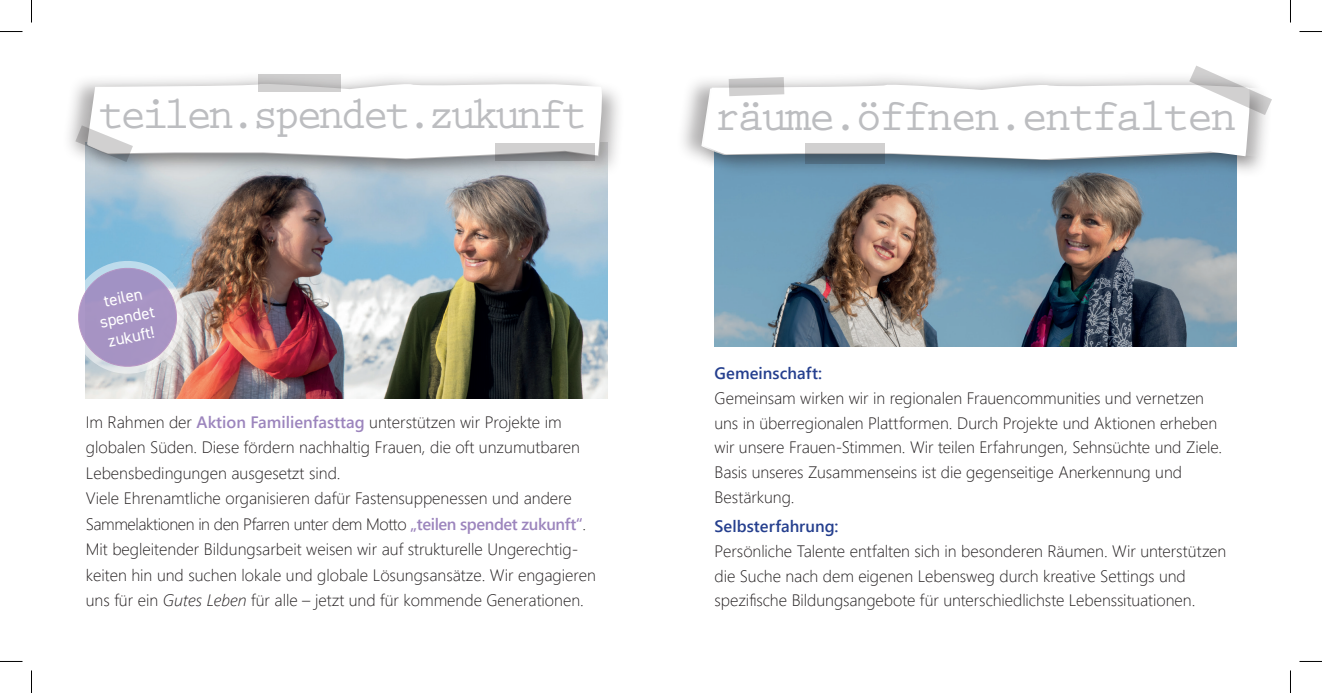
<style>
.page{position:relative;width:1322px;height:693px;background:#fff}
.page>*{position:absolute;margin:0;border:0;box-sizing:border-box;transform-origin:0 0}
.t1{font:700 45px "Prestige Elite Std";letter-spacing:-.09em;color:#bcbdc0}
.t2{font:16.8px/20.1px "DIN2014";color:#fff;text-align:center}
.t3{font:300 16.5px/25.5px "Segoe UI";color:#231f20}
.t4{font:600 16.5px "Segoe UI";letter-spacing:.005em;color:#253f8e}
.s1{font-weight:600;color:#9c85bd}
.s2{font-style:italic}
</style>
<div class="page">
<img style="left:714px;top:182px;width:522px;height:164px">
<div style="left:675px;top:71px;width:589px;height:103px;background:#231f20;opacity:.35"></div>
<div style="left:699px;top:79px;width:573px;height:103px;background:#231f20;opacity:.35"></div>
<svg style="left:703px;top:83px;width:549px;height:76px"></svg>
<svg style="left:1189px;top:66px;width:83px;height:49px"></svg>
<svg style="left:728px;top:77px;width:56px;height:19px"></svg>
<svg style="left:805px;top:143px;width:80px;height:20px;background:#919ba3"></svg>
<img style="left:86px;top:181px;width:521px;height:217px">
<div style="left:62px;top:70px;width:542px;height:103px;background:#231f20;opacity:.35"></div>
<div style="left:83px;top:78px;width:542px;height:103px;background:#231f20;opacity:.35"></div>
<svg style="left:87px;top:82px;width:517px;height:76px"></svg>
<svg style="left:495px;top:143px;width:100px;height:17px;background:#adadae"></svg>
<svg style="left:258px;top:74px;width:83px;height:17px"></svg>
<svg style="left:75px;top:125px;width:58px;height:37px"></svg>
<svg style="left:78px;top:256px;width:111px;height:122px;background:#b3b0cf"></svg>
<svg style="left:0;top:31px;width:22px;height:1px"></svg>
<svg style="left:1299px;top:31px;width:23px;height:1px"></svg>
<svg style="left:0;top:661px;width:22px;height:1px"></svg>
<svg style="left:1299px;top:661px;width:23px;height:1px"></svg>
<svg style="left:31px;top:0;width:1px;height:23px"></svg>
<svg style="left:31px;top:670px;width:1px;height:22px"></svg>
<svg style="left:1290px;top:0;width:1px;height:23px"></svg>
<svg style="left:1290px;top:670px;width:1px;height:22px"></svg>
<h1 class="t1" style="left:98px;top:90px;width:491px">teilen.spendet.zukunft</h1>
<h1 class="t1" style="left:714px;top:92px;width:525px">räume.öffnen.entfalten</h1>
<p class="t2" style="left:94px;top:292px;width:57px;rotate:-12deg">teilen spendet zukuft!</p>
<p class="t3" style="left:86px;top:407px;width:511px">Im Rahmen der <span class="s1">Aktion Familienfasttag</span> unterstützen wir Projekte im globalen Süden. Diese fördern nachhaltig Frauen, die oft unzumutbaren Lebensbedingungen ausgesetzt sind.<br>Viele Ehrenamtliche organisieren dafür Fastensuppenessen und andere Sammelaktionen in den Pfarren unter dem Motto <span class="s1">„teilen spendet zukunft“</span>.<br>Mit begleitender Bildungsarbeit weisen wir auf strukturelle Ungerechtig&shy;keiten hin und suchen lokale und globale Lösungsansätze. Wir engagieren uns für ein <span class="s2">Gutes Leben</span> für alle – jetzt und für kommende Generationen.</p>
<p class="t4" style="left:714px;top:357px;width:109px">Gemeinschaft:</p>
<p class="t3" style="left:714px;top:384px;width:509px;line-height:24.8px">Gemeinsam wirken wir in regionalen Frauencommunities und vernetzen uns in überregionalen Plattformen. Durch Projekte und Aktionen erheben wir unsere Frauen-Stimmen. Wir teilen Erfahrungen, Sehnsüchte und Ziele.<br>Basis unseres Zusammenseins ist die gegenseitige Anerkennung und Bestärkung.</p>
<p class="t4" style="left:714px;top:510px;width:126px">Selbsterfahrung:</p>
<p class="t3" style="left:714px;top:536px;width:513px;line-height:24.8px">Persönliche Talente entfalten sich in besonderen Räumen. Wir unterstützen die Suche nach dem eigenen Lebensweg durch kreative Settings und spezifische Bildungsangebote für unterschiedlichste Lebenssituationen.</p>
</div>
